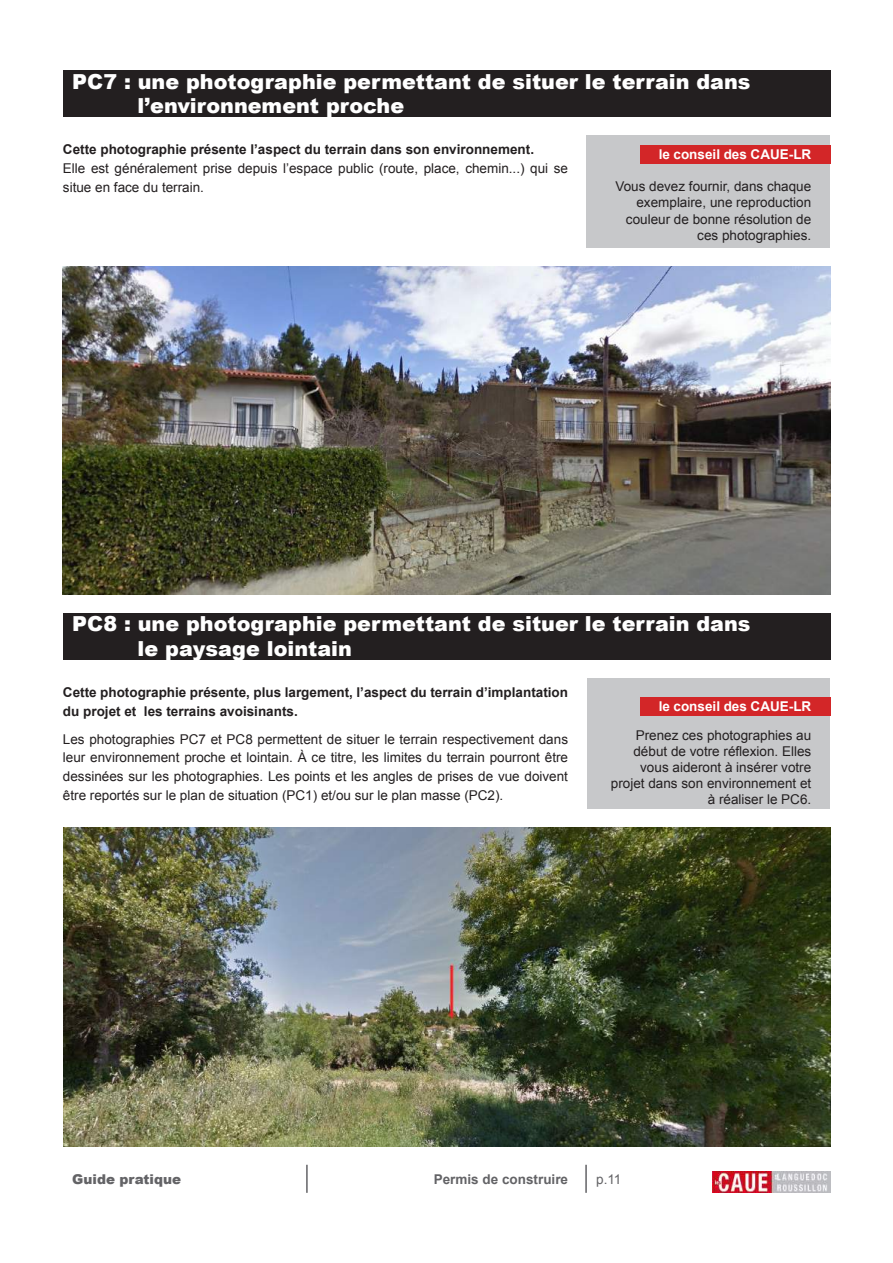
<style>
.page{position:relative;width:893px;height:1263px;background:#fff}
.page>*{position:absolute;margin:0;border:0;box-sizing:border-box;transform-origin:0 0}
.t1{font:900 20.7px/24.9px "Arial";color:#fff}
.t2{font:13.5px/16.2px "Arial";color:#231f20;text-align:right}
.t3{font:700 13.5px/18.8px "Arial";color:#231f20}
.t4{font:700 13.5px "Arial";color:#fff}
.t5{font:700 13.5px "Arial";color:#636366}
.t6{font:900 13.5px "Arial";color:#636366}
.t7{font:13.5px "Arial";color:#636366}
</style>
<div class="page">
<img style="left:713px;top:1171px;width:117px;height:22px">
<hr style="left:306px;top:1165px;width:2px;height:28px;background:#636366">
<hr style="left:585px;top:1165px;width:2px;height:28px;background:#636366">
<div style="left:63px;top:70px;width:767px;height:47px;background:#231f20"></div>
<div style="left:588px;top:678px;width:242px;height:131px;background:#c7c8ca"></div>
<div style="left:640px;top:697px;width:190px;height:19px;background:#d32628"></div>
<div style="left:63px;top:613px;width:767px;height:46px;background:#231f20"></div>
<div style="left:587px;top:136px;width:243px;height:112px;background:#c7c8ca"></div>
<div style="left:640px;top:145px;width:190px;height:19px;background:#d32628"></div>
<img style="left:63px;top:267px;width:767px;height:327px">
<img style="left:64px;top:828px;width:766px;height:318px">
<h1 class="t1" style="left:138px;top:68px;width:614px;text-indent:-65px">PC7 : une photographie permettant de situer le terrain dans l’environnement proche</h1>
<p class="t3" style="left:63px;top:141px;width:473px">Cette photographie présente l’aspect du terrain dans son environnement.</p>
<p class="t2" style="left:63px;top:159px;width:507px;line-height:18.8px;text-align:left">Elle est généralement prise depuis l’espace public (route, place, chemin...) qui se situe en face du terrain.</p>
<p class="t4" style="left:659px;top:146px;width:154px">le conseil des CAUE-LR</p>
<p class="t2" style="left:615px;top:178px;width:197px">Vous devez fournir, dans chaque exemplaire, une reproduction couleur de bonne résolution de ces photographies.</p>
<h1 class="t1" style="left:138px;top:611px;width:614px;text-indent:-65px">PC8 : une photographie permettant de situer le terrain dans le paysage lointain</h1>
<p class="t3" style="left:63px;top:683px;width:507px">Cette photographie présente, plus largement, l’aspect du terrain d’implantation du projet et les terrains avoisinants.</p>
<p class="t2" style="left:63px;top:730px;width:507px;line-height:18.8px;text-align:justify">Les photographies PC7 et PC8 permettent de situer le terrain respectivement dans leur environnement proche et lointain. À ce titre, les limites du terrain pourront être dessinées sur les photographies. Les points et les angles de prises de vue doivent être reportés sur le plan de situation (PC1) et/ou sur le plan masse (PC2).</p>
<p class="t4" style="left:659px;top:698px;width:154px">le conseil des CAUE-LR</p>
<p class="t2" style="left:611px;top:727px;width:202px">Prenez ces photographies au début de votre réflexion. Elles vous aideront à insérer votre projet dans son environnement et à réaliser le PC6.</p>
<p class="t6" style="left:72px;top:1169px;width:110px">Guide pratique</p>
<p class="t5" style="left:434px;top:1170px;width:136px">Permis de construire</p>
<p class="t7" style="left:596px;top:1170px;width:27px">p.11</p>
</div>
